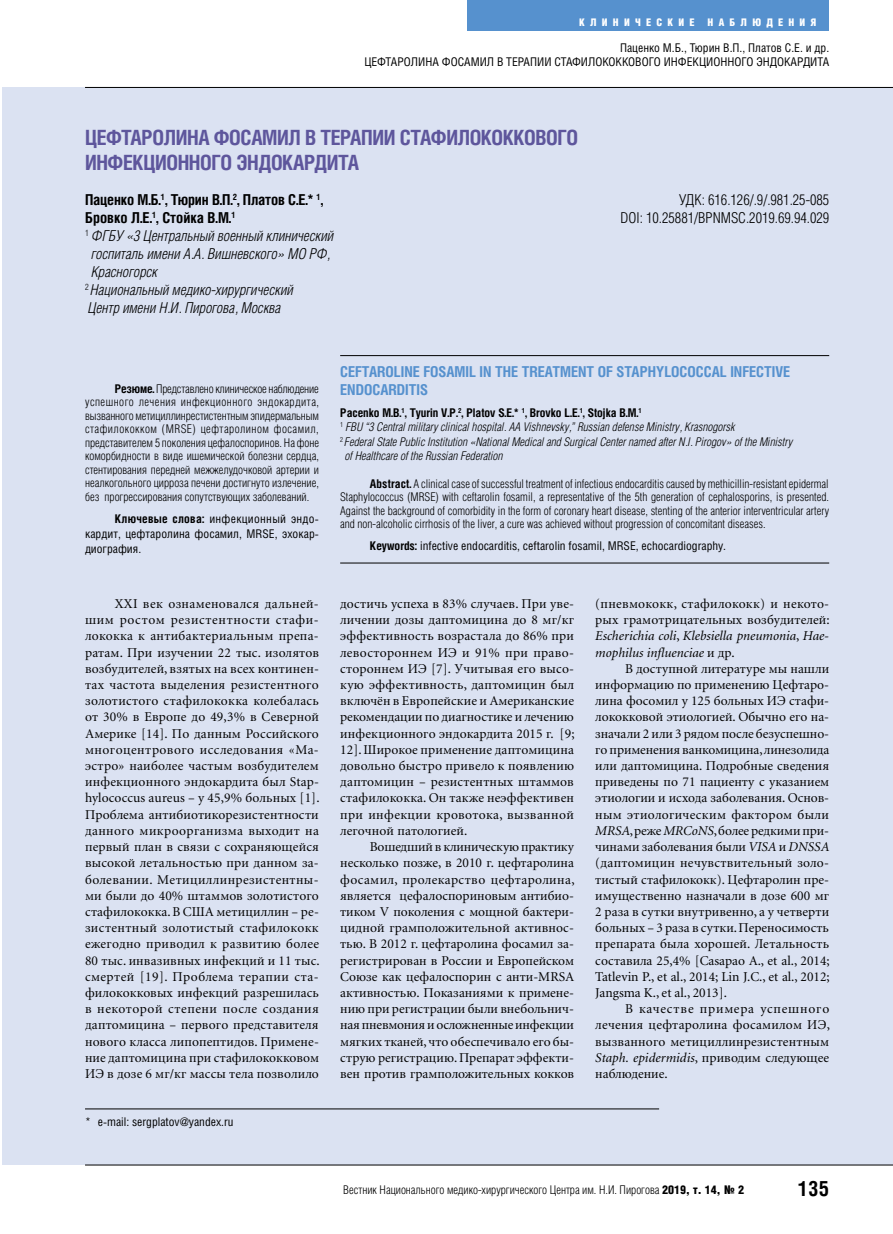
<style>
.page{position:relative;width:893px;height:1234px;background:#fff}
.page>*{position:absolute;margin:0;border:0;box-sizing:border-box;transform-origin:0 0}
.article_title{font:700 21px/25.2px "Helios Cond";letter-spacing:-.02em;color:#5e569c}
.t1{font:700 21px "Helios Cond";color:#000}
.author_institution{font:italic 300 15px "Helios Cond";color:#000}
.article_title_lat{font:700 15px/18px "Helios Cond";color:#5691ce}
.author_name{font:700 15px/18px "Helios Cond";letter-spacing:-.01em;color:#000}
.author_institution_copy{font:300 15px "Helios Cond";color:#000}
.main_text_material{font:13.5px/16.2px "Minion Cyr";letter-spacing:.005em;color:#000;text-align:justify}
.Abstract_lat{font:300 12px/13.5px "Helios Cond";color:#000;text-align:justify}
.author_institution_lat{font:italic 300 12px/14.4px "Helios Cond";color:#000}
.contents_farticle{font:12px "Helios Cond";color:#000}
.keywords{font:12px/15px "Helios Cond";letter-spacing:.005em;color:#000;text-align:justify}
.keywords_lat{font:12px "Helios Cond";color:#000}
.author_name_lat{font:700 12px "Helios Cond";color:#000}
.references_rule{font:12px "Helios Cond";color:#000}
.t2{font:900 10.5px "Helios Cond";letter-spacing:.5em;color:#fff}
.s1{font-weight:700}
.s2{font-style:italic}
.s3{font-weight:900}
</style>
<div class="page">
<div style="left:2px;top:87px;width:891px;height:1077px;background:#dbe2f2"></div>
<hr style="left:85px;top:1164px;width:808px;height:1px;background:#000">
<hr style="left:85px;top:87px;width:808px;height:1px;background:#000">
<div style="left:468px;top:0;width:361px;height:30px;background:#5691ce"></div>
<hr style="left:85px;top:1108px;width:574px;height:1px;background:#000">
<hr style="left:340px;top:355px;width:489px;height:1px;background:#000">
<hr style="left:340px;top:562px;width:489px;height:1px;background:#000">
<p class="t2" style="left:579px;top:16px;width:117px">КЛИНИЧЕСКИЕ</p>
<p class="t2" style="left:708px;top:16px;width:110px">НАБЛЮДЕНИЯ</p>
<p class="contents_farticle" style="left:620px;top:41px;width:211px">Паценко М.Б., Тюрин В.П., Платов С.Е. и др.</p>
<p class="contents_farticle" style="left:364px;top:55px;width:466px">ЦЕФТАРОЛИНА ФОСАМИЛ В ТЕРАПИИ СТАФИЛОКОККОВОГО ИНФЕКЦИОННОГО ЭНДОКАРДИТА</p>
<p class="article_title" style="left:85px;top:124px;width:494px">ЦЕФТАРОЛИНА ФОСАМИЛ В ТЕРАПИИ СТАФИЛОКОККОВОГО<br>ИНФЕКЦИОННОГО ЭНДОКАРДИТА</p>
<p class="author_name" style="left:85px;top:190px;width:240px">Паценко М.Б.<sup>1</sup>, Тюрин В.П.<sup>2</sup>, Платов С.Е.* <sup>1</sup>,<br>Бровко Л.Е.<sup>1</sup>, Стойка B.М.<sup>1</sup></p>
<p class="author_institution" style="left:85px;top:227px;width:251px"><sup>1</sup> ФГБУ «3 Центральный военный клинический</p>
<p class="author_institution" style="left:91px;top:245px;width:240px">госпиталь имени А.А. Вишневского» МО РФ,</p>
<p class="author_institution" style="left:91px;top:263px;width:68px">Красногорск</p>
<p class="author_institution" style="left:85px;top:281px;width:210px"><sup>2</sup> Национальный медико-хирургический</p>
<p class="author_institution" style="left:88px;top:299px;width:194px">Центр имени Н.И. Пирогова, Москва</p>
<p class="author_institution_copy" style="left:679px;top:191px;width:152px">УДК: 616.126/.9/.981.25-085</p>
<p class="author_institution_copy" style="left:621px;top:209px;width:210px">DOI: 10.25881/BPNMSC.2019.69.94.029</p>
<p class="Abstract_lat" style="left:85px;top:381px;width:236px;text-indent:30px"><span class="s1">Резюме.</span>Представлено клиническое наблюдение успешного лечения инфекционного эндокардита, вызванного метициллинрестистентным эпидермальным стафилококком (MRSE) цефтаролином фосамил, представителем 5 поколения цефалоспоринов. На фоне коморбидности в виде ишемической болезни сердца, стентирования передней межжелудочковой артерии и неалкогольного цирроза печени достигнуто излечение, без прогрессирования сопутствующих заболеваний.</p>
<p class="keywords" style="left:85px;top:510px;width:235px;text-indent:30px"><span class="s1">Ключевые слова:</span> инфекционный эндо&shy;кардит, цефтаролина фосамил, MRSE, эхокар&shy;диография.</p>
<p class="article_title_lat" style="left:340px;top:362px;width:452px">CEFTAROLINE FOSAMIL IN THE TREATMENT OF STAPHYLOCOCCAL INFECTIVE<br>ENDOCARDITIS</p>
<p class="author_name_lat" style="left:340px;top:405px;width:303px">Pacenko M.B.<sup>1</sup>, Tyurin V.P.<sup>2</sup>, Platov S.Е.* <sup>1</sup>, Brovko L.Е.<sup>1</sup>, Stojka B.M.<sup>1</sup></p>
<p class="author_institution_lat" style="left:340px;top:419px;width:397px"><sup>1</sup> FBU “3 Central military clinical hospital. AA Vishnevsky,” Russian defense Ministry, Krasnogorsk</p>
<p class="author_institution_lat" style="left:345px;top:434px;width:449px;text-indent:-5px"><sup>2</sup> Federal State Public Institution «National Medical and Surgical Center named after N.I. Pirogov» of the Ministry of Healthcare of the Russian Federation</p>
<p class="Abstract_lat" style="left:340px;top:476px;width:491px;text-indent:30px"><span class="s1">Abstract.</span> A clinical case of successful treatment of infectious endocarditis caused by methicillin-resistant epidermal Staphylococcus (MRSE) with ceftarolin fosamil, a representative of the 5th generation of cephalosporins, is presented.<br>Against the background of comorbidity in the form of coronary heart disease, stenting of the anterior interventricular artery and non-alcoholic cirrhosis of the liver, a cure was achieved without progression of concomitant diseases.</p>
<p class="keywords_lat" style="left:370px;top:538px;width:358px"><span class="s1">Keywords:</span> infective endocarditis, ceftarolin fosamil, MRSE, echocardiography.</p>
<p class="main_text_material" style="left:85px;top:595px;width:236px;text-indent:30px">ХХI век ознаменовался дальней&shy;шим ростом резистентности стафи&shy;лококка к антибактериальным препа&shy;ратам. При изучении 22 тыс. изолятов возбудителей, взятых на всех континен&shy;тах частота выделения резистентного золотистого стафилококка колебалась от 30% в Европе до 49,3% в Северной Америке [14]. По данным Российского многоцентрового исследования «Ма&shy;эстро» наиболее частым возбудителем инфекционного эндокардита был Stap&shy;hylococcus aureus – у 45,9% больных [1].<br>Проблема антибиотикорезистентности данного микроорганизма выходит на первый план в связи с сохраняющейся высокой летальностью при данном за&shy;болевании. Метициллинрезистентны&shy;ми были до 40% штаммов золотистого стафилококка. В США метициллин – ре&shy;зистентный золотистый стафилококк ежегодно приводил к развитию более 80 тыс. инвазивных инфекций и 11 тыс. смертей [19]. Проблема терапии ста&shy;филококковых инфекций разрешилась в некоторой степени после создания даптомицина – первого представителя нового класса липопептидов. Примене&shy;ние даптомицина при стафилококковом ИЭ в дозе 6 мг/кг массы тела позволило</p>
<p class="main_text_material" style="left:340px;top:595px;width:236px">достичь успеха в 83% случаев. При уве&shy;личении дозы даптомицина до 8 мг/кг эффективность возрастала до 86% при левостороннем ИЭ и 91% при право&shy;стороннем ИЭ [7]. Учитывая его высо&shy;кую эффективность, даптомицин был включён в Европейские и Американские рекомендации по диагностике и лечению инфекционного эндокардита 2015 г. [9; 12]. Широкое применение даптомицина довольно быстро привело к появлению даптомицин – резистентных штаммов стафилококка. Он также неэффективен при инфекции кровотока, вызванной легочной патологией.</p>
<p class="main_text_material" style="left:340px;top:838px;width:236px;text-indent:30px">Вошедший в клиническую практику несколько позже, в 2010 г. цефтаролина фосамил, пролекарство цефтаролина, является цефалоспориновым антибио&shy;тиком V поколения с мощной бактери&shy;цидной грамположительной активнос&shy;тью. В 2012 г. цефтаролина фосамил за&shy;регистрирован в России и Европейском Союзе как цефалоспорин с анти-MRSA активностью. Показаниями к примене&shy;нию при регистрации были внебольнич&shy;ная пневмония и осложненные инфекции мягких тканей, что обеспечивало его бы&shy;струю регистрацию. Препарат эффекти&shy;вен против грамположительных кокков</p>
<p class="references_rule" style="left:85px;top:1114px;width:150px">* е-mail: sergplatov@yandex.ru</p>
<p class="main_text_material" style="left:595px;top:595px;width:236px">(пневмококк, стафилококк) и некото&shy;рых грамотрицательных возбудителей:<br><span class="s2">Escherichia coli</span>, <span class="s2">Klebsiella pneumonia</span>, <span class="s2">Hae&shy;mophilus influenciae</span> и др.</p>
<p class="main_text_material" style="left:595px;top:660px;width:236px;text-indent:30px">В доступной литературе мы нашли информацию по применению Цефтаро&shy;лина фосомил у 125 больных ИЭ стафи&shy;лококковой этиологией. Обычно его на&shy;значали 2 или 3 рядом после безуспешно&shy;го применения ванкомицина, линезолида или даптомицина. Подробные сведения приведены по 71 пациенту с указанием этиологии и исхода заболевания. Основ&shy;ным этиологическим фактором были <span class="s2">MRSA</span>, реже <span class="s2">MRСоNS</span>, более редкими при&shy;чинами заболевания были <span class="s2">VISA</span> и <span class="s2">DNSSA </span>(даптомицин нечувствительный золо&shy;тистый стафилококк). Цефтаролин пре&shy;имущественно назначали в дозе 600 мг 2 раза в сутки внутривенно, а у четверти больных – 3 раза в сутки. Переносимость препарата была хорошей. Летальность составила 25,4% [Casapao A., et al., 2014; Tatlevin P., et al., 2014; Lin J.C., et al., 2012; Jangsma K., et al., 2013].</p>
<p class="main_text_material" style="left:595px;top:1000px;width:236px;text-indent:30px">В качестве примера успешного лечения цефтаролина фосамилом ИЭ, вызванного метициллинрезистентным <span class="s2">Staph. epidermidis</span>, приводим следующее наблюдение.</p>
<p class="Abstract_lat" style="left:343px;top:1182px;width:402px">Вестник Национального медико-хирургического Центра им. Н.И. Пирогова <span class="s3">2019, т. 14, № 2</span></p>
<p class="t1" style="left:798px;top:1175px;width:33px">135</p>
</div>
